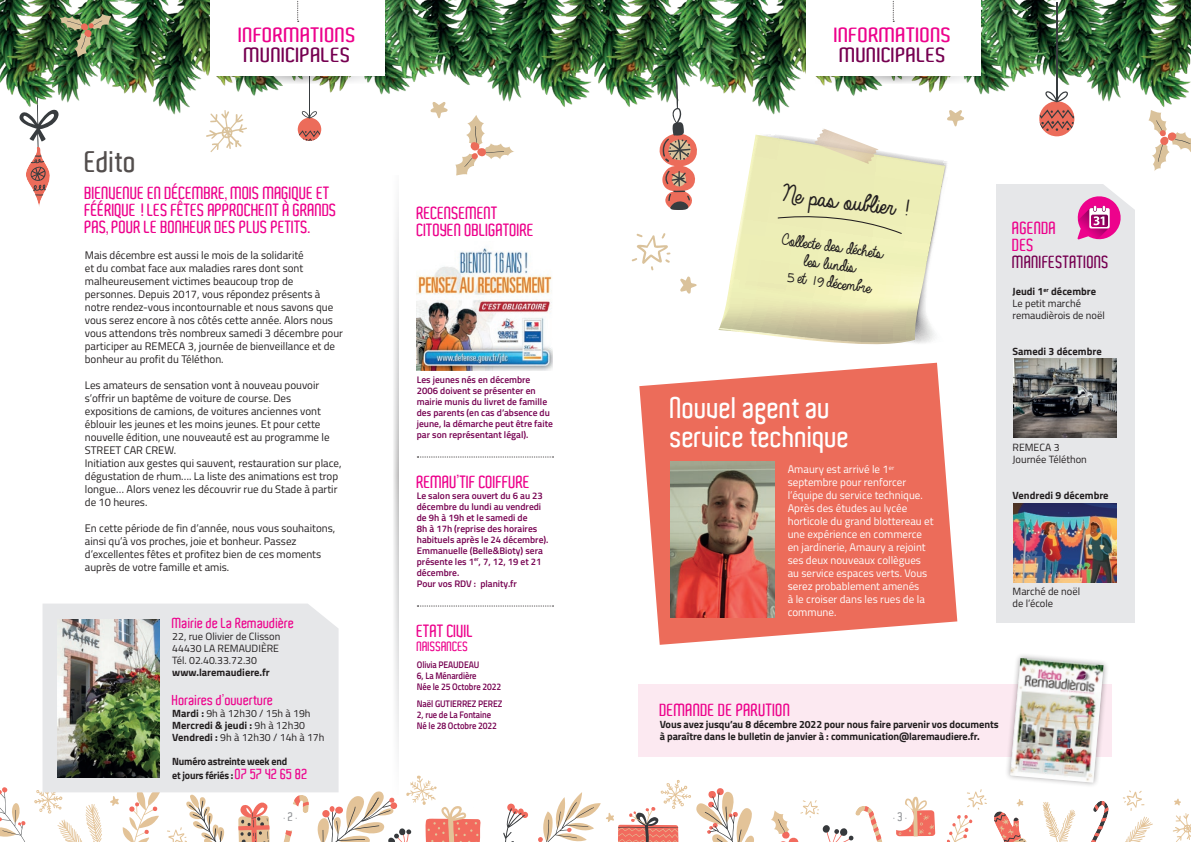
<style>
.page{position:relative;width:1191px;height:842px;background:#fff}
.page>*{position:absolute;margin:0;border:0;box-sizing:border-box;transform-origin:0 0}
.t1{font:600 29px/29px "Aldo";color:#fff}
.t2{font:600 29px "Aldo";color:#534e4d}
.t3{font:26.1px "Always In My Heart";color:#231f20}
.t4{font:600 20px "Aldo";color:#ed028c;scale:1.2 1}
.t5{font:600 20px "Aldo";color:#760051;scale:1.2 1}
.t6{font:18.1px/18px "Always In My Heart";color:#231f20;text-align:center;scale:.95 1}
.t7{font:600 17px/17px "Aldo";letter-spacing:-.01em;color:#ed028c}
.t8{font:600 17px "Aldo";color:#760051}
.t9{font:600 14px "Aldo";color:#ed028c}
.t10{font:600 13px "Aldo";letter-spacing:-.01em;color:#ed028c}
.t11{font:11px/13px "Titillium";color:#231f20}
.t12{font:11px/13px "Titillium";color:#fff}
.t13{font:10.5px/12px "Titillium";color:#231f20}
.t14{font:700 10.5px/12px "Titillium";letter-spacing:-.01em;color:#231f20}
.t15{font:700 10.5px/14px "Titillium";letter-spacing:-.01em;color:#231f20;scale:.95 1}
.t16{font:600 9.5px/11px "Titillium Web";color:#760051}
.t17{font:600 9.5px/11px "Titillium Web";color:#760051;scale:.9 1}
.t18{font:600 7px "Aldo";color:#939598}
.s1{font-weight:700}
.s2{font-family:"Aldo";font-weight:600;font-size:14px;color:#ed028c}
.s3{font-size:12px}
</style>
<div class="page">
<svg style="left:994px;top:812px;width:33px;height:30px"></svg>
<svg style="left:283px;top:795px;width:26px;height:47px"></svg>
<svg style="left:1174px;top:798px;width:7px;height:7px"></svg>
<svg style="left:1016px;top:799px;width:7px;height:7px"></svg>
<svg style="left:1173px;top:813px;width:18px;height:29px"></svg>
<svg style="left:896px;top:797px;width:39px;height:39px"></svg>
<svg style="left:1123px;top:790px;width:29px;height:52px"></svg>
<svg style="left:0;top:785px;width:102px;height:57px"></svg>
<svg style="left:317px;top:776px;width:164px;height:66px"></svg>
<svg style="left:947px;top:789px;width:40px;height:53px"></svg>
<svg style="left:503px;top:780px;width:251px;height:62px"></svg>
<svg style="left:1042px;top:802px;width:33px;height:40px"></svg>
<svg style="left:238px;top:802px;width:31px;height:40px"></svg>
<svg style="left:771px;top:800px;width:111px;height:42px"></svg>
<svg style="left:110px;top:792px;width:115px;height:50px"></svg>
<svg style="left:1091px;top:801px;width:17px;height:41px"></svg>
<div style="left:298px;top:118px;width:23px;height:23px;background:#ec6c5a;border-radius:50%"></div>
<svg style="left:303px;top:115px;width:13px;height:3px"></svg>
<svg style="left:298px;top:130px;width:23px;height:11px"></svg>
<svg style="left:19px;top:115px;width:40px;height:91px"></svg>
<img style="left:0;top:0;width:1191px;height:115px">
<div style="left:996px;top:184px;width:138px;height:439px;background:#e6e7e9"></div>
<svg style="left:220px;top:75px;width:157px;height:11px"></svg>
<div style="left:210px;top:0;width:175px;height:75px;background:#fff"></div>
<svg style="left:297px;top:0;width:2px;height:22px"></svg>
<svg style="left:816px;top:75px;width:156px;height:11px"></svg>
<div style="left:806px;top:0;width:174px;height:75px;background:#fff"></div>
<svg style="left:892px;top:0;width:2px;height:22px"></svg>
<div style="left:43px;top:603px;width:295px;height:189px;background:#e6e7e9"></div>
<img style="left:57px;top:619px;width:102px;height:159px">
<svg style="left:390px;top:202px;width:9px;height:592px"></svg>
<svg style="left:718px;top:135px;width:227px;height:210px"></svg>
<svg style="left:814px;top:128px;width:64px;height:36px"></svg>
<svg style="left:777px;top:210px;width:125px;height:25px;background:#e4e4b0"></svg>
<svg style="left:417px;top:457px;width:136px;height:1px"></svg>
<svg style="left:417px;top:606px;width:136px;height:1px"></svg>
<div style="left:638px;top:685px;width:473px;height:72px;background:#fce9f1"></div>
<div style="left:1004px;top:652px;width:104px;height:136px;background:#231f20;opacity:.4"></div>
<img style="left:1010px;top:658px;width:93px;height:125px">
<img style="left:417px;top:248px;width:136px;height:122px">
<svg style="left:639px;top:363px;width:318px;height:282px;fill:#ec6c5a"></svg>
<img style="left:670px;top:462px;width:104px;height:155px">
<img style="left:1013px;top:504px;width:103px;height:78px">
<img style="left:1013px;top:359px;width:103px;height:78px">
<hr style="left:1056px;top:2px;width:1px;height:116px;background:#383c3f">
<div style="left:1039px;top:101px;width:35px;height:35px;background:#ec6c5a;border-radius:50%"></div>
<svg style="left:1045px;top:90px;width:23px;height:12px"></svg>
<svg style="left:1039px;top:108px;width:152px;height:133px"></svg>
<svg style="left:59px;top:14px;width:52px;height:43px;background:#658051"></svg>
<svg style="left:455px;top:115px;width:59px;height:61px"></svg>
<svg style="left:659px;top:69px;width:39px;height:141px"></svg>
<div style="left:276px;top:804px;width:27px;height:27px;background:#fff;border-radius:50%"></div>
<div style="left:887px;top:804px;width:26px;height:27px;background:#fff;border-radius:50%"></div>
<svg style="left:206px;top:110px;width:41px;height:42px"></svg>
<svg style="left:631px;top:233px;width:39px;height:38px"></svg>
<svg style="left:946px;top:110px;width:18px;height:16px"></svg>
<svg style="left:430px;top:102px;width:18px;height:16px"></svg>
<svg style="left:680px;top:276px;width:16px;height:18px"></svg>
<h3 class="t4" style="left:239px;top:24px;width:99px">INFORMATIONS</h3>
<h3 class="t5" style="left:244px;top:44px;width:91px">MUNICIPALES</h3>
<h3 class="t4" style="left:834px;top:24px;width:99px">INFORMATIONS</h3>
<h3 class="t5" style="left:839px;top:44px;width:91px">MUNICIPALES</h3>
<h1 class="t2" style="left:85px;top:145px;width:53px">Edito</h1>
<h3 class="t7" style="left:85px;top:185px;width:254px">BIENVENUE EN DÉCEMBRE, MOIS MAGIQUE ET<br>FÉÉRIQUE ! LES FÊTES APPROCHENT À GRANDS<br>PAS, POUR LE BONHEUR DES PLUS PETITS.</h3>
<p class="t11" style="left:85px;top:248px;width:260px">Mais décembre est aussi le mois de la solidarité<br>et du combat face aux maladies rares dont sont malheureusement victimes beaucoup trop de personnes. Depuis 2017, vous répondez présents à notre rendez-vous incontournable et nous savons que vous serez encore à nos côtés cette année. Alors nous vous attendons très nombreux samedi 3 décembre pour participer au REMECA 3, journée de bienveillance et de bonheur au profit du Téléthon.</p>
<p class="t11" style="left:85px;top:378px;width:258px">Les amateurs de sensation vont à nouveau pouvoir s’offrir un baptême de voiture de course. Des expositions de camions, de voitures anciennes vont éblouir les jeunes et les moins jeunes. Et pour cette nouvelle édition, une nouveauté est au programme le STREET CAR CREW.<br>Initiation aux gestes qui sauvent, restauration sur place, dégustation de rhum…. La liste des animations est trop longue… Alors venez les découvrir rue du Stade à partir de 10 heures.</p>
<p class="t11" style="left:85px;top:521px;width:252px">En cette période de fin d’année, nous vous souhaitons, ainsi qu’à vos proches, joie et bonheur. Passez d’excellentes fêtes et profitez bien de ces moments auprès de votre famille et amis.</p>
<p class="t9" style="left:172px;top:615px;width:123px">Mairie de La Remaudière</p>
<p class="t13" style="left:172px;top:630px;width:110px;text-align:justify">22, rue Olivier de Clisson 44430 LA REMAUDIÈRE Tél. 02.40.33.72.30</p>
<p class="t14" style="left:172px;top:666px;width:99px">www.laremaudiere.fr</p>
<p class="t9" style="left:172px;top:692px;width:103px">Horaires d’ouverture</p>
<p class="t13" style="left:172px;top:707px;width:154px"><span class="s1">Mardi :</span> 9h à 12h30 / 15h à 19h<br><span class="s1">Mercredi &amp; jeudi :</span> 9h à 12h30<br><span class="s1">Vendredi :</span> 9h à 12h30 / 14h à 17h</p>
<p class="t15" style="left:172px;top:754px;width:144px">Numéro astreinte week end<br>et jours fériés : <span class="s2">07 57 42 65 82</span></p>
<h3 class="t7" style="left:417px;top:204px;width:119px">RECENSEMENT<br>CITOYEN OBLIGATOIRE</h3>
<p class="t16" style="left:417px;top:373px;width:138px">Les jeunes nés en décembre<br>2006 doivent se présenter en mairie munis du livret de famille des parents (en cas d’absence du jeune, la démarche peut être faite par son représentant légal).</p>
<h3 class="t7" style="left:417px;top:473px;width:115px">REMAU’TIF COIFFURE</h3>
<p class="t16" style="left:417px;top:489px;width:133px">Le salon sera ouvert du 6 au 23 décembre du lundi au vendredi de 9h à 19h et le samedi de<br>8h à 17h (reprise des horaires habituels après le 24 décembre).<br>Emmanuelle (Belle&amp;Bioty) sera présente les 1<sup>er</sup>, 7, 12, 19 et 21 décembre.<br>Pour vos RDV : planity.fr</p>
<h3 class="t7" style="left:417px;top:622px;width:58px">ETAT CIVIL</h3>
<p class="t10" style="left:417px;top:639px;width:53px">NAISSANCES</p>
<p class="t17" style="left:417px;top:658px;width:95px">Olivia PEAUDEAU<br>6, La Ménardière<br>Née le 25 Octobre 2022</p>
<p class="t17" style="left:417px;top:697px;width:96px">Naël GUTIERREZ PEREZ<br>2, rue de La Fontaine<br>Né le 28 Octobre 2022</p>
<h2 class="t3" style="left:780px;top:179px;width:126px;rotate:7deg">Ne pas oublier !</h2>
<h3 class="t6" style="left:780px;top:230px;width:109px;rotate:8deg">Collecte des déchets les lundis<br>5 et 19 décembre</h3>
<h1 class="t1" style="left:670px;top:393px;width:181px">Nouvel agent au service technique</h1>
<p class="t12" style="left:787px;top:462px;width:147px">Amaury est arrivé le 1<sup>er </sup>septembre pour renforcer l’équipe du service technique.<br>Après des études au lycée horticole du grand blottereau et une expérience en commerce en jardinerie, Amaury a rejoint ses deux nouveaux collègues au service espaces verts. Vous serez probablement amenés<br>à le croiser dans les rues de la commune.</p>
<h3 class="t7" style="left:659px;top:702px;width:133px">DEMANDE DE PARUTION</h3>
<p class="t14" style="left:659px;top:718px;width:340px">Vous avez jusqu’au 8 décembre 2022 pour nous faire parvenir vos documents à paraître dans le bulletin de janvier à : communication@laremaudiere.fr.</p>
<p class="t18" style="left:284px;top:814px;width:15px">• <span class="s3">2</span> •</p>
<p class="t18" style="left:893px;top:814px;width:15px">• <span class="s3">3</span> •</p>
<h3 class="t7" style="left:1012px;top:220px;width:46px">AGENDA<br>DES</h3>
<h3 class="t8" style="left:1012px;top:252px;width:98px">MANIFESTATIONS</h3>
<p class="t13" style="left:1012px;top:285px;width:94px"><span class="s1">Jeudi 1</span><sup>er</sup> <span class="s1">décembre<br></span>Le petit marché remaudièrois de noël</p>
<p class="t14" style="left:1012px;top:345px;width:91px">Samedi 3 décembre</p>
<p class="t13" style="left:1012px;top:441px;width:76px">REMECA 3<br>Journée Téléthon</p>
<p class="t14" style="left:1012px;top:489px;width:98px">Vendredi 9 décembre</p>
<p class="t13" style="left:1012px;top:585px;width:69px">Marché de noël de l’école</p>
</div>
